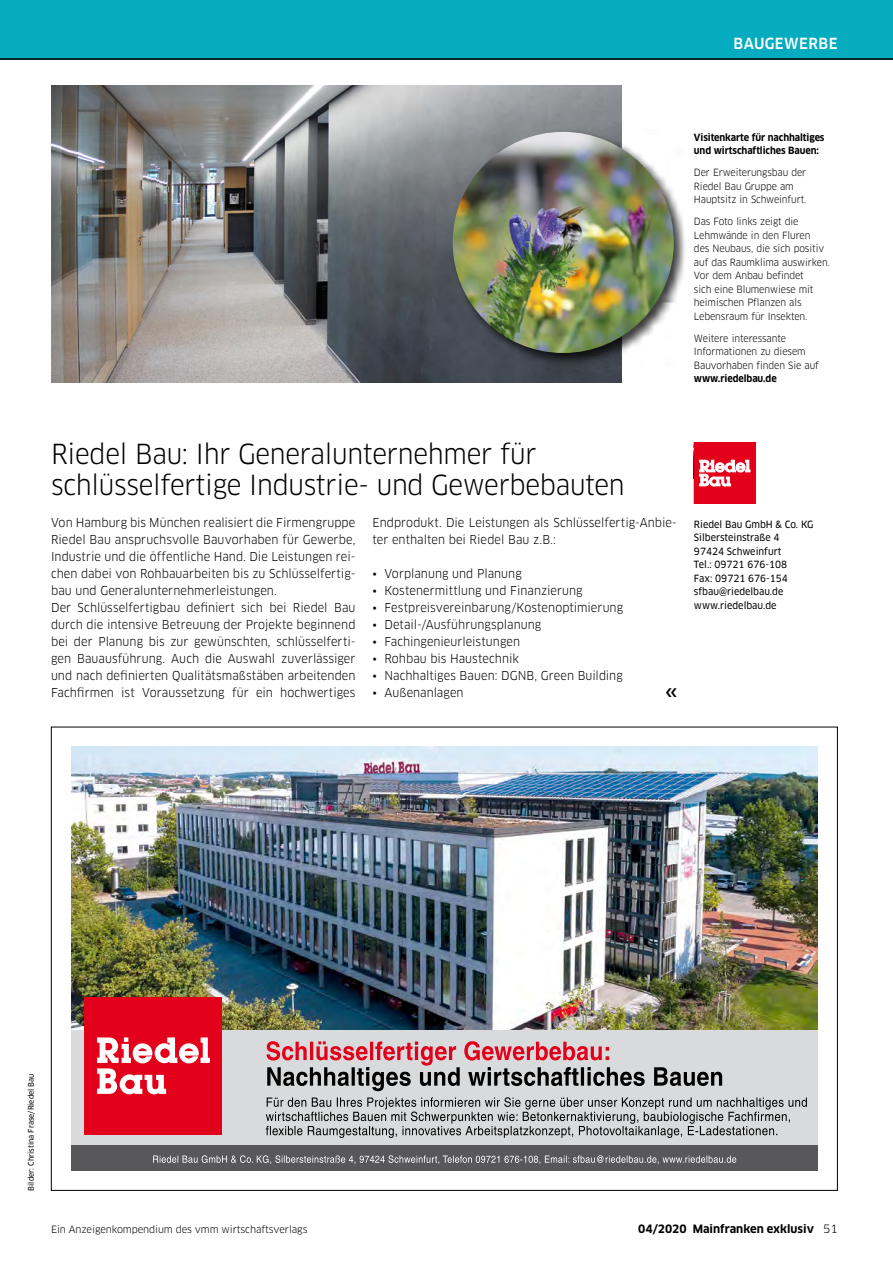
<style>
.page{position:relative;width:893px;height:1263px;background:#fff}
.page>*{position:absolute;margin:0;border:0;box-sizing:border-box;transform-origin:0 0}
.t1{font:27px/31.5px "Clan OT";letter-spacing:-.01em;color:#000;scale:.95 1}
.t2{font:500 15px "Clan OT";letter-spacing:.03em;color:#fff;scale:.95 1}
.t3{font:12px/17px "Clan OT";letter-spacing:.005em;color:#000;scale:.95 1}
.t4{font:700 11.25px "Clan OT";color:#000}
.t5{font:9.75px/13.5px "Clan OT";letter-spacing:-.01em;color:#000;scale:.95 1}
.t6{font:9.75px/13.5px "Clan OT News";color:#000;scale:.95 1}
.t7{font:700 9.75px/13.5px "Clan OT";letter-spacing:-.01em;color:#000;scale:.95 1}
.t8{font:9.75px "Clan OT";letter-spacing:-.01em;color:#000}
.t9{font:7.5px "Clan OT News";color:#000;scale:.95 1}
.s1{font-weight:400}
</style>
<div class="page">
<div style="left:0;top:0;width:893px;height:60px;background:#05acc0"></div>
<hr style="left:0;top:58px;width:893px;height:2px;background:#000">
<div style="left:694px;top:442px;width:61px;height:61px;background:#e2001a"></div>
<svg style="left:699px;top:460px;width:51px;height:26px"></svg>
<img style="left:71px;top:747px;width:746px;height:283px">
<div style="left:71px;top:1030px;width:746px;height:118px;background:#d9dadb"></div>
<div style="left:71px;top:1145px;width:747px;height:25px;background:#58585a"></div>
<svg style="left:153px;top:1155px;width:583px;height:9px"></svg>
<svg style="left:267px;top:1041px;width:455px;height:50px"></svg>
<svg style="left:266px;top:1097px;width:541px;height:41px"></svg>
<div style="left:84px;top:997px;width:138px;height:137px;background:#e2001a"></div>
<svg style="left:97px;top:1037px;width:113px;height:58px"></svg>
<img style="left:51px;top:85px;width:571px;height:297px">
<div style="left:451px;top:129px;width:237px;height:238px;background:#000;opacity:.75"></div>
<img style="left:453px;top:132px;width:221px;height:221px;border-radius:111px">
<p class="t2" style="left:734px;top:35px;width:111px">BAUGEWERBE</p>
<p class="t7" style="left:694px;top:131px;width:139px">Visitenkarte für nachhaltiges und wirtschaftliches Bauen:</p>
<p class="t5" style="left:694px;top:166px;width:120px">Der Erweiterungsbau der<br>Riedel Bau Gruppe am<br>Hauptsitz in Schweinfurt.</p>
<p class="t5" style="left:694px;top:215px;width:145px">Das Foto links zeigt die<br>Lehmwände in den Fluren<br>des Neubaus, die sich positiv auf das Raumklima auswirken.<br>Vor dem Anbau befindet<br>sich eine Blumenwiese mit heimischen Pflanzen als<br>Lebensraum für Insekten.</p>
<p class="t5" style="left:694px;top:331px;width:133px">Weitere interessante<br>Informationen zu diesem<br>Bauvorhaben finden Sie auf</p>
<p class="t7" style="left:694px;top:372px;width:89px">www.riedelbau.de</p>
<h1 class="t1" style="left:51px;top:438px;width:605px">Riedel Bau: Ihr Generalunternehmer für schlüsselfertige Industrie- und Gewerbebauten</h1>
<p class="t3" style="left:51px;top:514px;width:322px">Von Hamburg bis München realisiert die Firmengruppe Riedel Bau anspruchsvolle Bauvorhaben für Gewerbe, Industrie und die öffentliche Hand. Die Leistungen rei&shy;chen dabei von Rohbauarbeiten bis zu Schlüsselfertig&shy;bau und Generalunternehmerleistungen.<br>Der Schlüsselfertigbau definiert sich bei Riedel Bau durch die intensive Betreuung der Projekte beginnend bei der Planung bis zur gewünschten, schlüsselferti&shy;gen Bauausführung. Auch die Auswahl zuverlässiger und nach definierten Qualitätsmaßstäben arbeitenden Fachfirmen ist Voraussetzung für ein hochwertiges</p>
<p class="t3" style="left:372px;top:514px;width:322px">Endprodukt. Die Leistungen als Schlüsselfertig-Anbie&shy;ter enthalten bei Riedel Bau z.B.:</p>
<p class="t3" style="left:372px;top:565px;width:159px">• Vorplanung und Planung</p>
<p class="t3" style="left:372px;top:582px;width:223px">• Kostenermittlung und Finanzierung</p>
<p class="t3" style="left:372px;top:599px;width:265px">• Festpreisvereinbarung/Kostenoptimierung</p>
<p class="t3" style="left:372px;top:616px;width:179px">• Detail-/Ausführungsplanung</p>
<p class="t3" style="left:372px;top:633px;width:157px">• Fachingenieurleistungen</p>
<p class="t3" style="left:372px;top:650px;width:156px">• Rohbau bis Haustechnik</p>
<p class="t3" style="left:372px;top:667px;width:265px">• Nachhaltiges Bauen: DGNB, Green Building</p>
<p class="t3" style="left:372px;top:684px;width:97px">• Außenanlagen</p>
<p class="t6" style="left:694px;top:517px;width:127px">Riedel Bau GmbH &amp; Co. KG<br>Silbersteinstraße 4<br>97424 Schweinfurt<br>Tel.: 09721 676-108<br>Fax: 09721 676-154 sfbau@riedelbau.de www.riedelbau.de</p>
<p class="t9" style="left:27px;top:1191px;width:125px;rotate:-90deg">Bilder: Christina Frase/Riedel Bau</p>
<p class="t8" style="left:51px;top:1223px;width:258px">Ein Anzeigenkompendium des vmm wirtschaftsverlags</p>
<p class="t4" style="left:638px;top:1222px;width:201px">04/2020 Mainfranken exklusiv <span class="s1">51</span></p>
</div>
